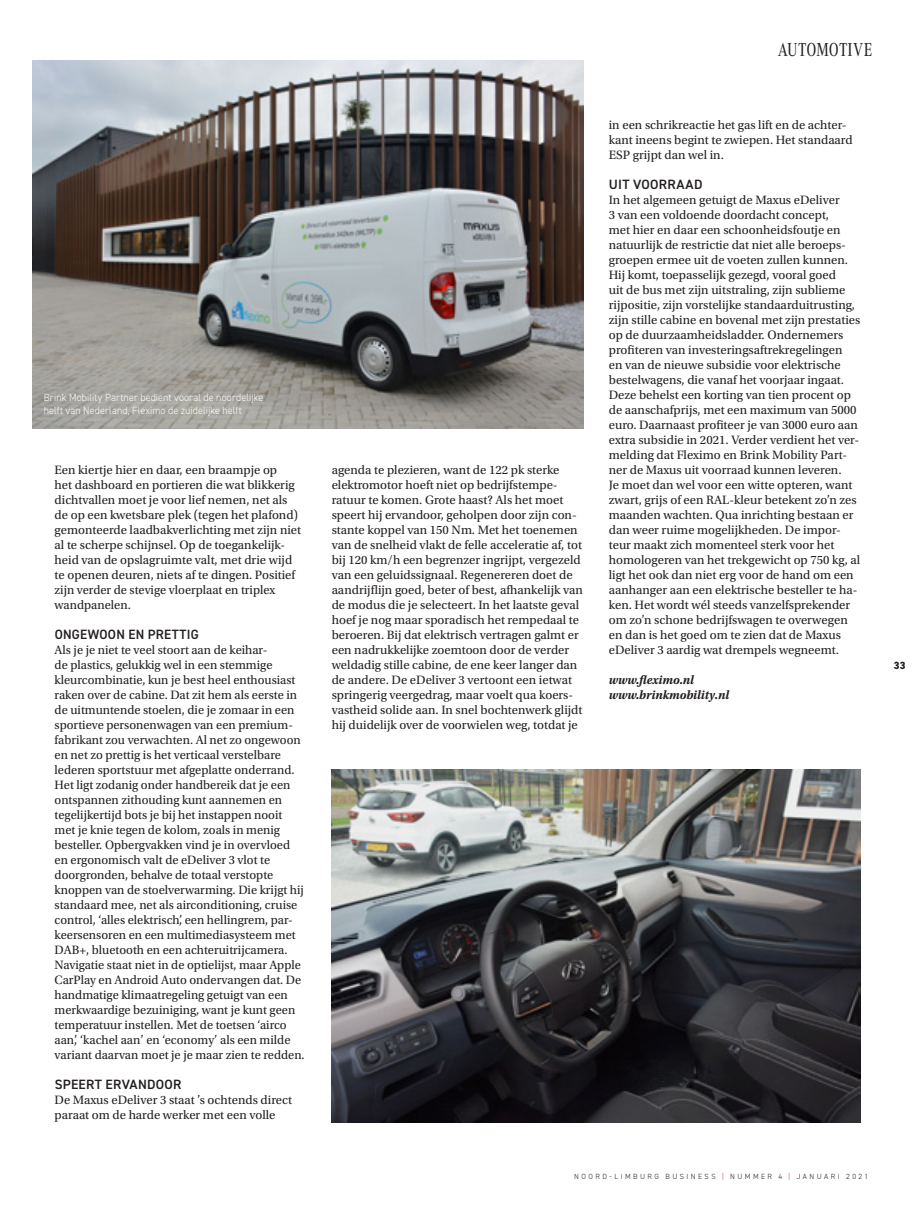
<style>
.page{position:relative;width:915px;height:1212px;background:#fff}
.page>*{position:absolute;margin:0;border:0;box-sizing:border-box;transform-origin:0 0}
.t1{font:19.5px "Corporate A Cond Pro";color:#231f20}
.tussenkop_dinn{font:600 13.5px "DIN2014";letter-spacing:.02em;color:#231f20}
.platte_tekst{font:12.75px/15px "Utopia Std";color:#231f20}
.platte_tekst-2{font:italic 700 12.75px "Utopia Std";color:#231f20;scale:.96 1}
.fotbijschrift_dinn{font:300 10.5px/13.5px "DIN2014";letter-spacing:.01em;color:#fff;scale:.95 1}
.t2{font:800 10.5px "DIN2014";color:#231f20}
.t3{font:300 7.5px "DIN2014";letter-spacing:.325em;color:#231f20}
.s1{color:#d81c23}
</style>
<div class="page">
<img style="left:331px;top:770px;width:529px;height:352px">
<img style="left:33px;top:61px;width:550px;height:367px">
<p class="fotbijschrift_dinn" style="left:44px;top:390px;width:232px">Brink Mobility Partner bedient vooral de noordelijke helft van Nederland, Fleximo de zuidelijke helft</p>
<p class="platte_tekst" style="left:55px;top:463px;width:248px">Een kiertje hier en daar, een braampje op<br>het dashboard en portieren die wat blikkerig dichtvallen moet je voor lief nemen, net als de op een kwetsbare plek (tegen het plafond) gemonteerde laadbakverlichting met zijn niet al te scherpe schijnsel. Op de toegankelijk&shy;heid van de opslagruimte valt, met drie wijd te openen deuren, niets af te dingen. Positief zijn verder de stevige vloerplaat en triplex wandpanelen.</p>
<p class="tussenkop_dinn" style="left:55px;top:625px;width:146px">ONGEWOON EN PRETTIG</p>
<p class="platte_tekst" style="left:55px;top:643px;width:251px">Als je je niet te veel stoort aan de keihar-<br>de plastics, gelukkig wel in een stemmige kleurcombinatie, kun je best heel enthousiast raken over de cabine. Dat zit hem als eerste in de uitmuntende stoelen, die je zomaar in een sportieve personenwagen van een premium&shy;fabrikant zou verwachten. Al net zo ongewoon en net zo prettig is het verticaal verstelbare lederen sportstuur met afgeplatte onderrand.<br>Het ligt zodanig onder handbereik dat je een ontspannen zithouding kunt aannemen en tegelijkertijd bots je bij het instappen nooit met je knie tegen de kolom, zoals in menig besteller. Opbergvakken vind je in overvloed en ergonomisch valt de eDeliver 3 vlot te doorgronden, behalve de totaal verstopte knoppen van de stoelverwarming. Die krijgt hij standaard mee, net als airconditioning, cruise control, ‘alles elektrisch’, een hellingrem, par&shy;keersensoren en een multimediasysteem met DAB+, bluetooth en een achteruitrijcamera.<br>Navigatie staat niet in de optielijst, maar Apple CarPlay en Android Auto ondervangen dat. De handmatige klimaatregeling getuigt van een merkwaardige bezuiniging, want je kunt geen temperatuur instellen. Met de toetsen ‘airco aan’, ‘kachel aan’ en ‘economy’ als een milde variant daarvan moet je je maar zien te redden.</p>
<p class="tussenkop_dinn" style="left:55px;top:1075px;width:128px">SPEERT ERVANDOOR</p>
<p class="platte_tekst" style="left:55px;top:1093px;width:239px">De Maxus eDeliver 3 staat ’s ochtends direct paraat om de harde werker met een volle</p>
<p class="platte_tekst" style="left:331px;top:463px;width:252px">agenda te plezieren, want de 122 pk sterke elektromotor hoeft niet op bedrijfstempe&shy;ratuur te komen. Grote haast? Als het moet speert hij ervandoor, geholpen door zijn con&shy;stante koppel van 150 Nm. Met het toenemen van de snelheid vlakt de felle acceleratie af, tot bij 120 km/h een begrenzer ingrijpt, vergezeld van een geluidssignaal. Regenereren doet de aandrijflijn goed, beter of best, afhankelijk van de modus die je selecteert. In het laatste geval hoef je nog maar sporadisch het rempedaal te beroeren. Bij dat elektrisch vertragen galmt er een nadrukkelijke zoemtoon door de verder weldadig stille cabine, de ene keer langer dan de andere. De eDeliver 3 vertoont een ietwat springerig veergedrag, maar voelt qua koers&shy;vastheid solide aan. In snel bochtenwerk glijdt hij duidelijk over de voorwielen weg, totdat je</p>
<p class="t1" style="left:777px;top:36px;width:96px">AUTOMOTIVE</p>
<p class="platte_tekst" style="left:608px;top:118px;width:245px">in een schrikreactie het gas lift en de achter&shy;kant ineens begint te zwiepen. Het standaard<br>ESP grijpt dan wel in.</p>
<p class="tussenkop_dinn" style="left:608px;top:175px;width:95px">UIT VOORRAAD</p>
<p class="platte_tekst" style="left:608px;top:193px;width:253px">In het algemeen getuigt de Maxus eDeliver<br>3 van een voldoende doordacht concept,<br>met hier en daar een schoonheidsfoutje en natuurlijk de restrictie dat niet alle beroeps&shy;groepen ermee uit de voeten zullen kunnen.<br>Hij komt, toepasselijk gezegd, vooral goed<br>uit de bus met zijn uitstraling, zijn sublieme rijpositie, zijn vorstelijke standaarduitrusting, zijn stille cabine en bovenal met zijn prestaties op de duurzaamheidsladder. Ondernemers profiteren van investeringsaftrekregelingen<br>en van de nieuwe subsidie voor elektrische bestelwagens, die vanaf het voorjaar ingaat.<br>Deze behelst een korting van tien procent op de aanschafprijs, met een maximum van 5000 euro. Daarnaast profiteer je van 3000 euro aan extra subsidie in 2021. Verder verdient het ver&shy;melding dat Fleximo en Brink Mobility Part&shy;ner de Maxus uit voorraad kunnen leveren.<br>Je moet dan wel voor een witte opteren, want zwart, grijs of een RAL-kleur betekent zo’n zes maanden wachten. Qua inrichting bestaan er dan weer ruime mogelijkheden. De impor&shy;teur maakt zich momenteel sterk voor het homologeren van het trekgewicht op 750 kg, al ligt het ook dan niet erg voor de hand om een aanhanger aan een elektrische besteller te ha&shy;ken. Het wordt wél steeds vanzelfsprekender om zo’n schone bedrijfswagen te overwegen en dan is het goed om te zien dat de Maxus eDeliver 3 aardig wat drempels wegneemt.</p>
<p class="platte_tekst-2" style="left:608px;top:672px;width:90px">www.fleximo.nl</p>
<p class="platte_tekst-2" style="left:608px;top:687px;width:127px">www.brinkmobility.nl</p>
<p class="t2" style="left:893px;top:658px;width:14px">33</p>
<p class="t3" style="left:574px;top:1172px;width:295px">NOORD-LIMBURG BUSINESS <span class="s1">|</span> NUMMER 4 <span class="s1">|</span> JANUARI 2021</p>
</div>
